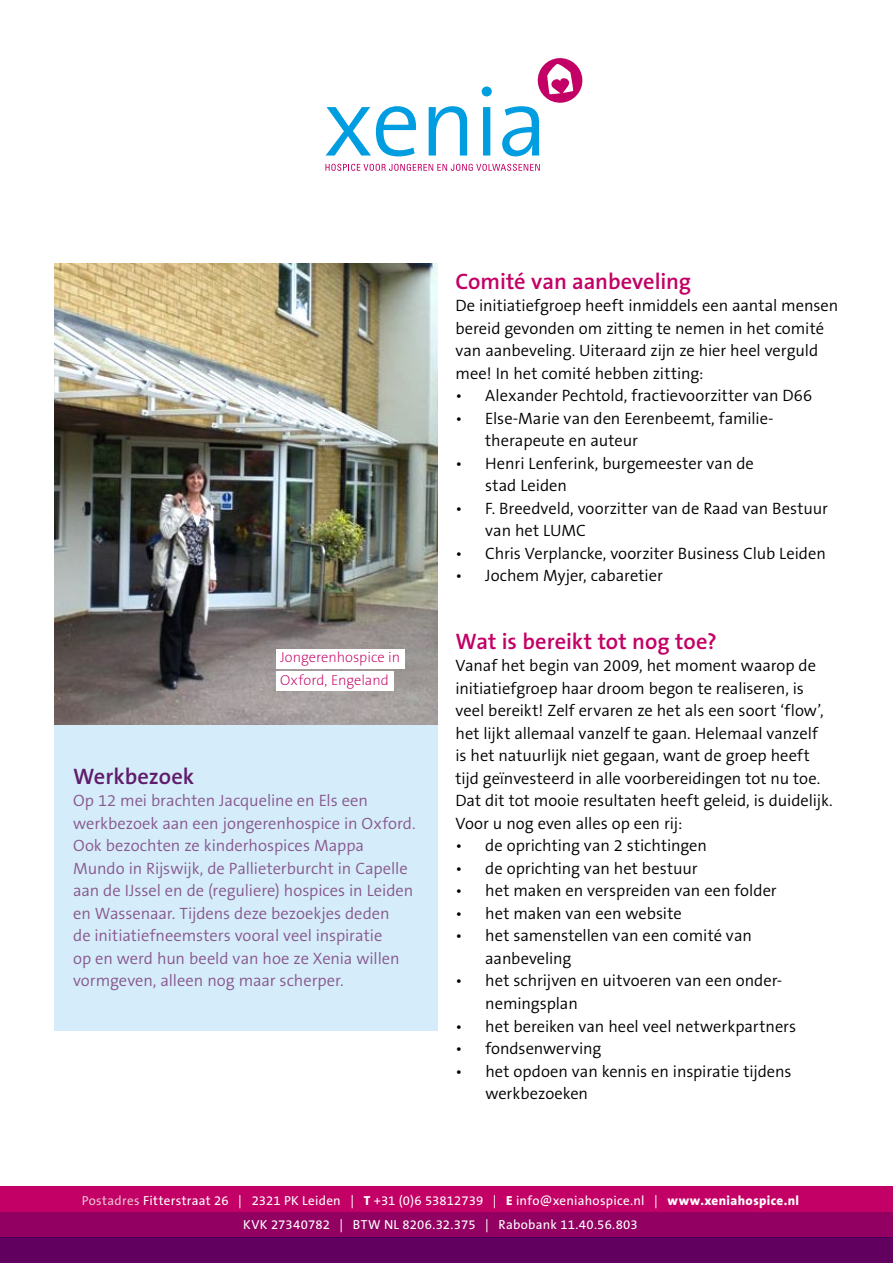
<style>
.page{position:relative;width:893px;height:1263px;background:#fff}
.page>*{position:absolute;margin:0;border:0;box-sizing:border-box;transform-origin:0 0}
.t1{font:600 22.5px "The Sans B6";letter-spacing:-.005em;color:#c30065}
.t2{font:600 22.5px "The Sans B6";color:#601b6b}
.t3{font:300 16.5px/22.5px "The Sans B4";letter-spacing:-.005em;color:#000}
.t4{font:300 16.5px/22.5px "The Sans B4";letter-spacing:-.005em;color:#88578d}
.t5{font:200 14.55px/22.4px "The Sans B2";color:#c30065}
.t6{font:13.2px/24px "The Sans B5 Plain";letter-spacing:.015em;color:#fff;text-align:center}
.s1{color:#edc1d1}
.s2{font-family:"The Sans B8";font-weight:800}
</style>
<div class="page">
<div style="left:54px;top:722px;width:383px;height:309px;background:#d5edfa"></div>
<svg style="left:325px;top:164px;width:215px;height:7px"></svg>
<svg style="left:326px;top:106px;width:90px;height:50px"></svg>
<svg style="left:429px;top:106px;width:38px;height:50px"></svg>
<svg style="left:482px;top:87px;width:10px;height:69px"></svg>
<svg style="left:502px;top:58px;width:81px;height:98px"></svg>
<div style="left:0;top:1186px;width:893px;height:77px;background:#c30065"></div>
<div style="left:0;top:1212px;width:893px;height:25px;background:#920061"></div>
<div style="left:0;top:1237px;width:893px;height:26px;background:#61005e"></div>
<img style="left:54px;top:264px;width:384px;height:460px">
<div style="left:276px;top:649px;width:129px;height:19px;background:#fff"></div>
<div style="left:276px;top:672px;width:118px;height:19px;background:#fff"></div>
<p class="t5" style="left:280px;top:647px;width:122px">Jongerenhospice in<br>Oxford, Engeland</p>
<h1 class="t2" style="left:73px;top:764px;width:123px">Werkbezoek</h1>
<p class="t4" style="left:73px;top:790px;width:344px">Op 12 mei brachten Jacqueline en Els een werkbezoek aan een jongerenhospice in Oxford.<br>Ook bezochten ze kinderhospices Mappa Mundo in Rijswijk, de Pallieterburcht in Capelle aan de IJssel en de (reguliere) hospices in Leiden en Wassenaar. Tijdens deze bezoekjes deden<br>de initiatiefneemsters vooral veel inspiratie<br>op en werd hun beeld van hoe ze Xenia willen vormgeven, alleen nog maar scherper.</p>
<h1 class="t1" style="left:455px;top:269px;width:237px">Comité van aanbeveling</h1>
<p class="t3" style="left:455px;top:295px;width:384px">De initiatiefgroep heeft inmiddels een aantal mensen bereid gevonden om zitting te nemen in het comité van aanbeveling. Uiteraard zijn ze hier heel verguld mee! In het comité hebben zitting:</p>
<p class="t3" style="left:455px;top:385px;width:358px">• Alexander Pechtold, fractievoorzitter van D66</p>
<p class="t3" style="left:485px;top:407px;width:290px;text-indent:-30px">• Else-Marie van den Eerenbeemt, familie&shy;therapeute en auteur</p>
<p class="t3" style="left:485px;top:452px;width:270px;text-indent:-30px">• Henri Lenferink, burgemeester van de stad Leiden</p>
<p class="t3" style="left:485px;top:498px;width:344px;text-indent:-30px">• F. Breedveld, voorzitter van de Raad van Bestuur van het LUMC</p>
<p class="t3" style="left:455px;top:543px;width:372px">• Chris Verplancke, voorziter Business Club Leiden</p>
<p class="t3" style="left:455px;top:565px;width:209px">• Jochem Myjer, cabaretier</p>
<h1 class="t1" style="left:455px;top:629px;width:263px">Wat is bereikt tot nog toe?</h1>
<p class="t3" style="left:455px;top:655px;width:379px">Vanaf het begin van 2009, het moment waarop de initiatiefgroep haar droom begon te realiseren, is veel bereikt! Zelf ervaren ze het als een soort ‘flow’, het lijkt allemaal vanzelf te gaan. Helemaal vanzelf is het natuurlijk niet gegaan, want de groep heeft tijd geïnvesteerd in alle voorbereidingen tot nu toe.<br>Dat dit tot mooie resultaten heeft geleid, is duidelijk.<br>Voor u nog even alles op een rij:</p>
<p class="t3" style="left:455px;top:835px;width:253px">• de oprichting van 2 stichtingen</p>
<p class="t3" style="left:455px;top:858px;width:243px">• de oprichting van het bestuur</p>
<p class="t3" style="left:455px;top:880px;width:323px">• het maken en verspreiden van een folder</p>
<p class="t3" style="left:455px;top:903px;width:228px">• het maken van een website</p>
<p class="t3" style="left:485px;top:925px;width:268px;text-indent:-30px">• het samenstellen van een comité van aanbeveling</p>
<p class="t3" style="left:485px;top:970px;width:298px;text-indent:-30px">• het schrijven en uitvoeren van een onder&shy;nemingsplan</p>
<p class="t3" style="left:456px;top:1015px;width:342px">• het bereiken van heel veel netwerkpartners</p>
<p class="t3" style="left:456px;top:1038px;width:147px">• fondsenwerving</p>
<p class="t3" style="left:485px;top:1060px;width:308px;text-indent:-30px">• het opdoen van kennis en inspiratie tijdens werkbezoeken</p>
<p class="t6" style="left:82px;top:1188px;width:719px"><span class="s1">Postadres</span> Fitterstraat 26 | 2321 PK Leiden | <span class="s2">T</span> +31 (0)6 53812739 | <span class="s2">E</span> info@xeniahospice.nl | <span class="s2">www.xeniahospice.nl<br></span>KVK 27340782 | BTW NL 8206.32.375 | Rabobank 11.40.56.803</p>
</div>
